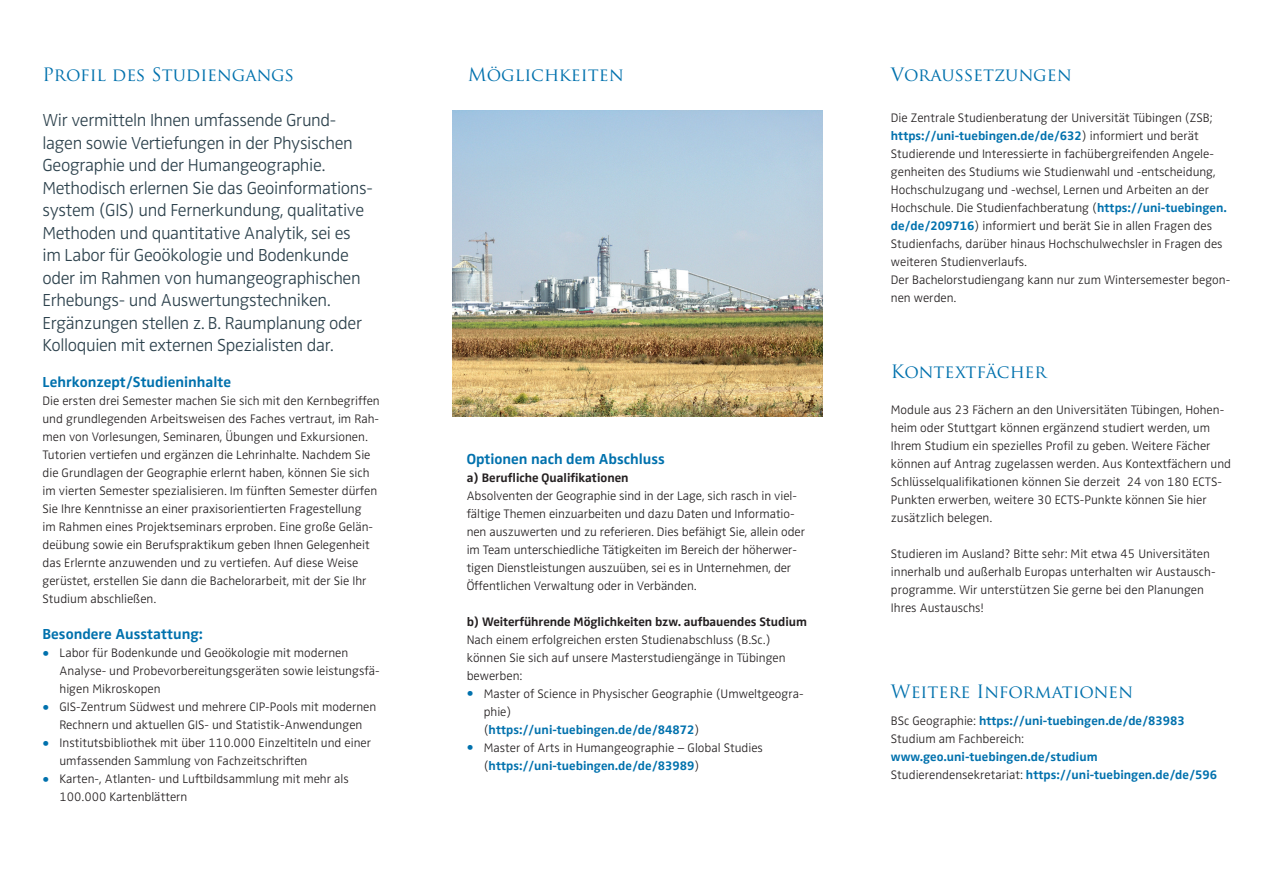
<style>
.page{position:relative;width:1263px;height:893px;background:#fff}
.page>*{position:absolute;margin:0;border:0;box-sizing:border-box;transform-origin:0 0}
.INNEN_Intro{font:300 18px/22.5px "Zwo OT";letter-spacing:-.02em;color:#2d424d}
.INNEN_Überschrift{font:18px "Trajan Pro";color:#0071ad}
.INNEN_Subhead{font:700 15px "Zwo OT";color:#0071ad}
.INNEN_FT{font:300 12.75px/18px "Zwo OT";color:#231f20}
.INNEN_FT-2{font:700 12.75px "Zwo OT";color:#0071ad}
.INNEN_FT-3{font:700 12.75px "Zwo OT";letter-spacing:-.005em;color:#231f20}
.s1{font-weight:400;font-size:16.5px;color:#0071ad}
.s2{font-weight:700;color:#0071ad}
.s3{font-weight:300;color:#231f20}
</style>
<div class="page">
<img style="left:453px;top:111px;width:370px;height:306px">
<p class="INNEN_Überschrift" style="left:43px;top:63px;width:253px">Profil des Studiengangs</p>
<p class="INNEN_Überschrift" style="left:468px;top:63px;width:157px">Möglichkeiten</p>
<p class="INNEN_Überschrift" style="left:891px;top:63px;width:182px">Voraussetzungen</p>
<p class="INNEN_Intro" style="left:43px;top:110px;width:330px">Wir vermitteln Ihnen umfassende Grund&shy;lagen sowie Vertiefungen in der Physischen Geographie und der Humangeographie.<br>Methodisch erlernen Sie das Geoinformations&shy;system (GIS) und Fernerkundung, qualitative Methoden und quantitative Analytik, sei es im Labor für Geoökologie und Bodenkunde oder im Rahmen von humangeographischen Erhebungs- und Auswertungstechniken.<br>Ergänzungen stellen z. B. Raumplanung oder Kolloquien mit externen Spezialisten dar.</p>
<p class="INNEN_Subhead" style="left:43px;top:374px;width:190px">Lehrkonzept/Studieninhalte</p>
<p class="INNEN_FT" style="left:43px;top:392px;width:339px">Die ersten drei Semester machen Sie sich mit den Kernbegriffen und grundlegenden Arbeitsweisen des Faches vertraut, im Rah&shy;men von Vorlesungen, Seminaren, Übungen und Exkursionen.<br>Tutorien vertiefen und ergänzen die Lehrinhalte. Nachdem Sie die Grundlagen der Geographie erlernt haben, können Sie sich im vierten Semester spezialisieren. Im fünften Semester dürfen Sie Ihre Kenntnisse an einer praxisorientierten Fragestellung<br>im Rahmen eines Projektseminars erproben. Eine große Gelän&shy;deübung sowie ein Berufspraktikum geben Ihnen Gelegenheit das Erlernte anzuwenden und zu vertiefen. Auf diese Weise gerüstet, erstellen Sie dann die Bachelorarbeit, mit der Sie Ihr Studium abschließen.</p>
<p class="INNEN_Subhead" style="left:43px;top:626px;width:162px">Besondere Ausstattung:</p>
<p class="INNEN_FT" style="left:60px;top:644px;width:322px;text-indent:-17px"><span class="s1">•</span> Labor für Bodenkunde und Geoökologie mit modernen<br>Analyse- und Probevorbereitungsgeräten sowie leistungsfä&shy;higen Mikroskopen</p>
<p class="INNEN_FT" style="left:43px;top:698px;width:335px;text-align:center"><span class="s1">•</span> GIS-Zentrum Südwest und mehrere CIP-Pools mit modernen<br>Rechnern und aktuellen GIS- und Statistik-Anwendungen</p>
<p class="INNEN_FT" style="left:60px;top:734px;width:313px;text-indent:-17px"><span class="s1">•</span> Institutsbibliothek mit über 110.000 Einzeltiteln und einer umfassenden Sammlung von Fachzeitschriften</p>
<p class="INNEN_FT" style="left:60px;top:770px;width:291px;text-indent:-17px"><span class="s1">•</span> Karten-, Atlanten- und Luftbildsammlung mit mehr als<br>100.000 Kartenblättern</p>
<p class="INNEN_Subhead" style="left:467px;top:450px;width:200px">Optionen nach dem Abschluss</p>
<p class="INNEN_FT-3" style="left:467px;top:470px;width:163px">a) Berufliche Qualifikationen</p>
<p class="INNEN_FT" style="left:467px;top:487px;width:340px">Absolventen der Geographie sind in der Lage, sich rasch in viel&shy;fältige Themen einzuarbeiten und dazu Daten und Informatio&shy;nen auszuwerten und zu referieren. Dies befähigt Sie, allein oder im Team unterschiedliche Tätigkeiten im Bereich der höherwer&shy;tigen Dienstleistungen auszuüben, sei es in Unternehmen, der Öffentlichen Verwaltung oder in Verbänden.</p>
<p class="INNEN_FT-3" style="left:467px;top:614px;width:342px">b) Weiterführende Möglichkeiten bzw. aufbauendes Studium</p>
<p class="INNEN_FT" style="left:467px;top:631px;width:320px">Nach einem erfolgreichen ersten Studienabschluss (B.Sc.) können Sie sich auf unsere Masterstudiengänge in Tübingen bewerben:</p>
<p class="INNEN_FT" style="left:484px;top:685px;width:321px;text-indent:-17px"><span class="s1">•</span> Master of Science in Physischer Geographie (Umweltgeogra&shy;phie)<br>(<span class="s2">https://uni-tuebingen.de/de/84872</span>)</p>
<p class="INNEN_FT" style="left:484px;top:739px;width:281px;text-indent:-17px"><span class="s1">•</span> Master of Arts in Humangeographie – Global Studies (<span class="s2">https://uni-tuebingen.de/de/83989</span>)</p>
<p class="INNEN_FT" style="left:891px;top:109px;width:337px">Die Zentrale Studienberatung der Universität Tübingen (ZSB; <span class="s2">https://uni-tuebingen.de/de/632</span>) informiert und berät Studierende und Interessierte in fachübergreifenden Angele&shy;genheiten des Studiums wie Studienwahl und -entscheidung, Hochschulzugang und -wechsel, Lernen und Arbeiten an der Hochschule. Die Studienfachberatung (<span class="s2">https://uni-tuebingen. de/de/209716</span>) informiert und berät Sie in allen Fragen des Studienfachs, darüber hinaus Hochschulwechsler in Fragen des weiteren Studienverlaufs.</p>
<p class="INNEN_FT" style="left:891px;top:271px;width:341px">Der Bachelorstudiengang kann nur zum Wintersemester begon&shy;nen werden.</p>
<p class="INNEN_Überschrift" style="left:891px;top:360px;width:157px">Kontextfächer</p>
<p class="INNEN_FT" style="left:891px;top:401px;width:342px">Module aus 23 Fächern an den Universitäten Tübingen, Hohen&shy;heim oder Stuttgart können ergänzend studiert werden, um Ihrem Studium ein spezielles Profil zu geben. Weitere Fächer können auf Antrag zugelassen werden. Aus Kontextfächern und Schlüsselqualifikationen können Sie derzeit 24 von 180 ECTS-Punkten erwerben, weitere 30 ECTS-Punkte können Sie hier zusätzlich belegen.</p>
<p class="INNEN_FT" style="left:891px;top:545px;width:326px">Studieren im Ausland? Bitte sehr: Mit etwa 45 Universitäten innerhalb und außerhalb Europas unterhalten wir Austausch&shy;programme. Wir unterstützen Sie gerne bei den Planungen Ihres Austauschs!</p>
<p class="INNEN_Überschrift" style="left:891px;top:680px;width:244px">Weitere Informationen</p>
<p class="INNEN_FT-2" style="left:891px;top:713px;width:295px"><span class="s3">BSc Geographie:</span> https://uni-tuebingen.de/de/83983</p>
<p class="INNEN_FT" style="left:891px;top:730px;width:135px">Studium am Fachbereich:</p>
<p class="INNEN_FT-2" style="left:891px;top:749px;width:208px">www.geo.uni-tuebingen.de/studium</p>
<p class="INNEN_FT-2" style="left:891px;top:767px;width:328px"><span class="s3">Studierendensekretariat:</span> https://uni-tuebingen.de/de/596</p>
</div>
